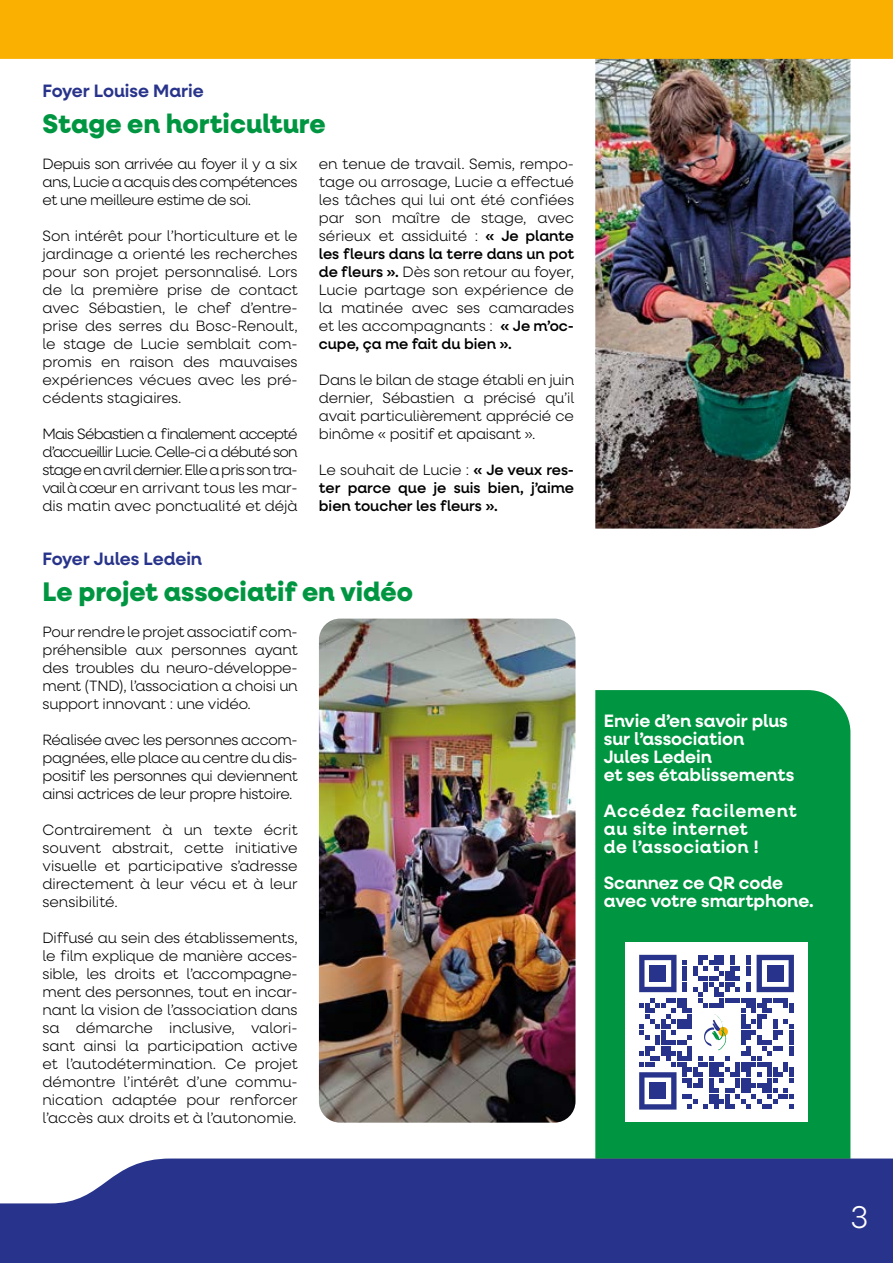
<style>
.page{position:relative;width:893px;height:1263px;background:#fff}
.page>*{position:absolute;margin:0;border:0;box-sizing:border-box;transform-origin:0 0}
.t1{font:300 31.5px "Neulis Neue";color:#fff}
.t2{font:800 27px "Neulis Neue";color:#009641}
.t3{font:600 18px/18px "Neulis Neue";color:#fff}
.t4{font:600 18px/18px "Neulis Neue";letter-spacing:.03em;color:#fff}
.t5{font:600 18px "Neulis Neue";color:#28348b}
.t6{font:300 15px/18px "Neulis Neue";letter-spacing:-.01em;color:#000;text-align:justify}
.t7{font:500 15px/18px "Neulis Neue";color:#000;text-align:justify}
.s1{font-weight:500}
.s2{font-weight:300}
</style>
<div class="page">
<img style="left:595px;top:170px;width:255px;height:359px">
<img style="left:0;top:0;width:893px;height:170px">
<div style="left:0;top:1158px;width:893px;height:105px;background:#28348b"></div>
<img style="left:319px;top:619px;width:256px;height:504px">
<div style="left:595px;top:690px;width:255px;height:469px;background:#009641"></div>
<div style="left:625px;top:943px;width:182px;height:179px;background:#fff"></div>
<svg style="left:639px;top:955px;width:155px;height:154px"></svg>
<p class="t5" style="left:43px;top:78px;width:163px">Foyer Louise Marie</p>
<h2 class="t2" style="left:43px;top:104px;width:285px">Stage en horticulture</h2>
<p class="t6" style="left:43px;top:154px;width:257px">Depuis son arrivée au foyer il y a six ans, Lucie a acquis des compétences et une meilleure estime de soi.</p>
<p class="t6" style="left:43px;top:226px;width:257px">Son intérêt pour l’horticulture et le jardinage a orienté les recherches pour son projet personnalisé. Lors de la première prise de contact avec Sébastien, le chef d’entre&shy;prise des serres du Bosc-Renoult, le stage de Lucie semblait com&shy;promis en raison des mauvaises expériences vécues avec les pré&shy;cédents stagiaires.</p>
<p class="t6" style="left:43px;top:424px;width:257px">Mais Sébastien a finalement accepté d’accueillir Lucie. Celle-ci a débuté son stage en avril dernier. Elle a pris son tra&shy;vail à cœur en arrivant tous les mar&shy;dis matin avec ponctualité et déjà</p>
<p class="t6" style="left:319px;top:154px;width:257px">en tenue de travail. Semis, rempo&shy;tage ou arrosage, Lucie a effectué les tâches qui lui ont été confiées par son maître de stage, avec sérieux et assiduité : <span class="s1">« Je plante les fleurs dans la terre dans un pot de fleurs ».</span> Dès son retour au foyer, Lucie partage son expérience de la matinée avec ses camarades et les accompagnants : <span class="s1">« Je m’oc&shy;cupe, ça me fait du bien ».</span></p>
<p class="t6" style="left:319px;top:370px;width:257px">Dans le bilan de stage établi en juin dernier, Sébastien a précisé qu’il avait particulièrement apprécié ce binôme « positif et apaisant ».</p>
<p class="t7" style="left:319px;top:460px;width:257px"><span class="s2">Le souhait de Lucie :</span> « Je veux res&shy;ter parce que je suis bien, j’aime bien toucher les fleurs ».</p>
<p class="t5" style="left:43px;top:546px;width:161px">Foyer Jules Ledein</p>
<h2 class="t2" style="left:43px;top:572px;width:372px">Le projet associatif en vidéo</h2>
<p class="t6" style="left:43px;top:622px;width:257px">Pour rendre le projet associatif com&shy;préhensible aux personnes ayant des troubles du neuro-développe&shy;ment (TND), l’association a choisi un support innovant : une vidéo.</p>
<p class="t6" style="left:43px;top:730px;width:257px">Réalisée avec les personnes accom&shy;pagnées, elle place au centre du dis&shy;positif les personnes qui deviennent ainsi actrices de leur propre histoire.</p>
<p class="t6" style="left:43px;top:820px;width:257px">Contrairement à un texte écrit souvent abstrait, cette initiative visuelle et participative s’adresse directement à leur vécu et à leur sensibilité.</p>
<p class="t6" style="left:43px;top:928px;width:257px">Diffusé au sein des établissements, le film explique de manière acces&shy;sible, les droits et l’accompagne&shy;ment des personnes, tout en incar&shy;nant la vision de l’association dans sa démarche inclusive, valori&shy;sant ainsi la participation active et l’autodétermination. Ce projet démontre l’intérêt d’une commu&shy;nication adaptée pour renforcer l’accès aux droits et à l’autonomie.</p>
<p class="t3" style="left:604px;top:711px;width:192px">Envie d’en savoir plus sur l’association<br>Jules Ledein<br>et ses établissements</p>
<p class="t4" style="left:604px;top:801px;width:194px">Accédez facilement au site internet<br>de l’association !</p>
<p class="t3" style="left:604px;top:873px;width:211px">Scannez ce QR code avec votre smartphone.</p>
<h1 class="t1" style="left:850px;top:1195px;width:19px">3</h1>
</div>
